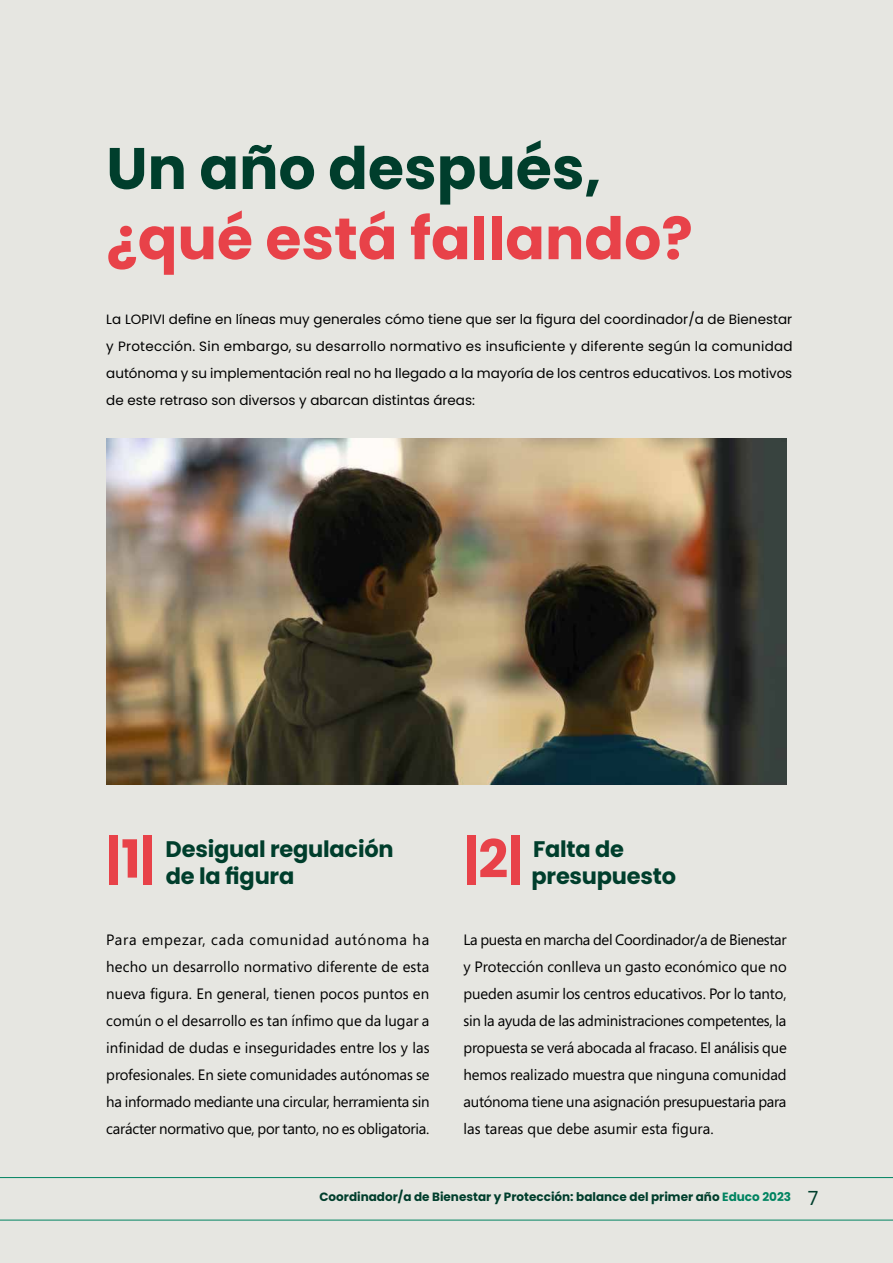
<style>
.page{position:relative;width:893px;height:1263px;background:#e6e6e1}
.page>*{position:absolute;margin:0;border:0;box-sizing:border-box;transform-origin:0 0}
.t1{font:700 58.5px "Poppins";color:#e84249}
.t2{font:700 58.5px "Poppins";color:#003e2c}
.t3{font:700 52.5px "Poppins";color:#e84249}
.t4{font:700 22.5px/27px "Poppins";letter-spacing:-.01em;color:#003e2c}
.t5{font:15px/27px "Segoe";letter-spacing:-.015em;color:#000;text-align:justify}
.t6{font:13.5px/27px "Poppins";color:#000;text-align:justify}
.t7{font:700 12px "Poppins";color:#003e2c}
.s1{color:#008360}
.s2{font-weight:400;font-size:19.5px}
</style>
<div class="page">
<hr style="left:0;top:1220px;width:893px;height:1px;background:#008360">
<hr style="left:0;top:1177px;width:893px;height:1px;background:#008360">
<img style="left:106px;top:438px;width:681px;height:347px">
<h1 class="t2" style="left:106px;top:135px;width:496px">Un año después,</h1>
<h1 class="t1" style="left:106px;top:205px;width:588px">¿qué está fallando?</h1>
<p class="t6" style="left:106px;top:306px;width:688px">La LOPIVI define en líneas muy generales cómo tiene que ser la figura del coordinador/a de Bienestar y Protección. Sin embargo, su desarrollo normativo es insuficiente y diferente según la comunidad autónoma y su implementación real no ha llegado a la mayoría de los centros educativos. Los motivos de este retraso son diversos y abarcan distintas áreas:</p>
<h2 class="t3" style="left:106px;top:829px;width:51px">|1|</h2>
<h3 class="t4" style="left:166px;top:835px;width:230px">Desigual regulación de la figura</h3>
<p class="t5" style="left:106px;top:926px;width:325px">Para empezar, cada comunidad autónoma ha hecho un desarrollo normativo diferente de esta nueva figura. En general, tienen pocos puntos en común o el desarrollo es tan ínfimo que da lugar a infinidad de dudas e inseguridades entre los y las profesionales. En siete comunidades autónomas se ha informado mediante una circular, herramienta sin carácter normativo que, por tanto, no es obligatoria.</p>
<h2 class="t3" style="left:463px;top:829px;width:61px">|2|</h2>
<h3 class="t4" style="left:531px;top:835px;width:146px">Falta de presupuesto</h3>
<p class="t5" style="left:463px;top:926px;width:325px">La puesta en marcha del Coordinador/a de Bienestar y Protección conlleva un gasto económico que no pueden asumir los centros educativos. Por lo tanto, sin la ayuda de las administraciones competentes, la propuesta se verá abocada al fracaso. El análisis que hemos realizado muestra que ninguna comunidad autónoma tiene una asignación presupuestaria para las tareas que debe asumir esta figura.</p>
<p class="t7" style="left:319px;top:1190px;width:501px">Coordinador/a de Bienestar y Protección: balance del primer año <span class="s1">Educo 2023</span> <span class="s2">7</span></p>
</div>
